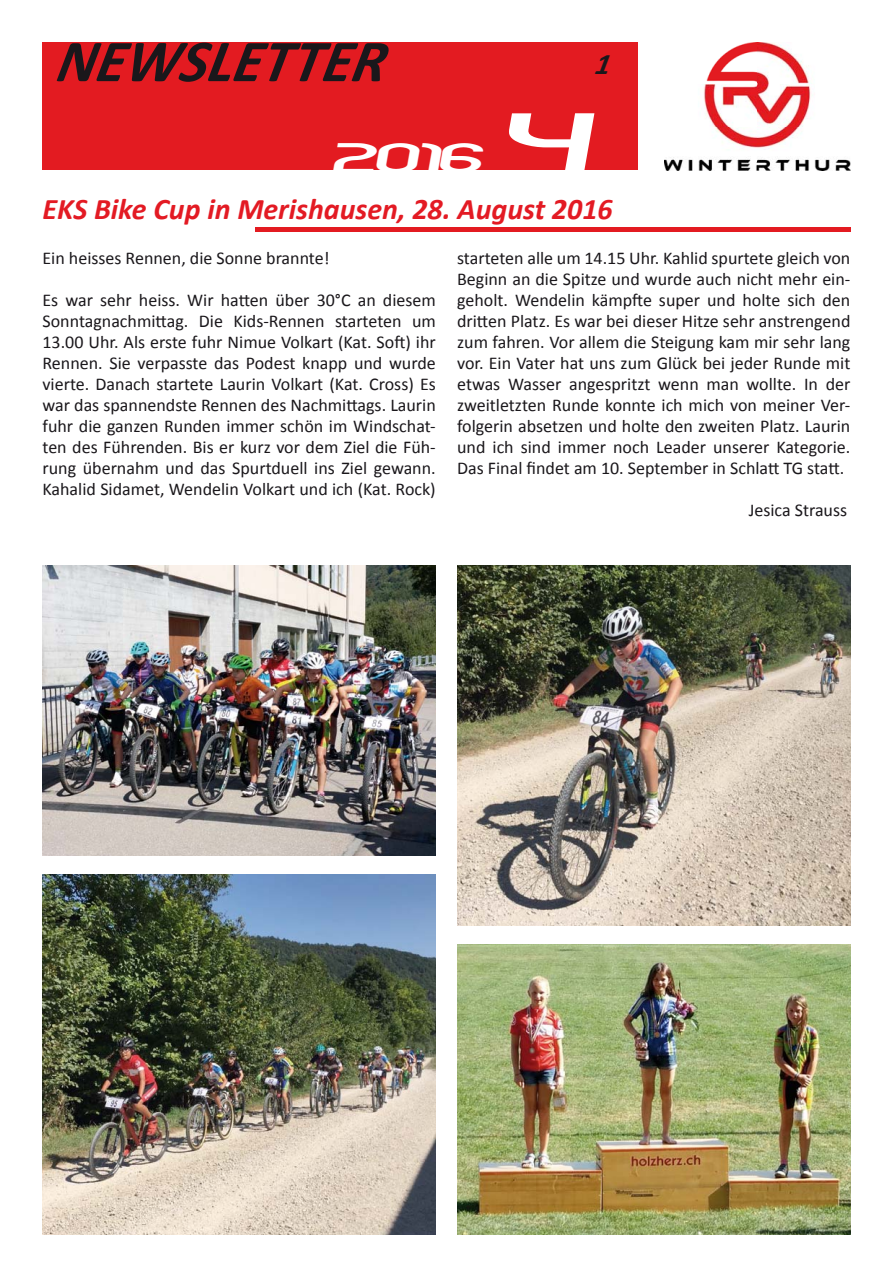
<style>
.page{position:relative;width:893px;height:1263px;background:#fff}
.page>*{position:absolute;margin:0;border:0;box-sizing:border-box;transform-origin:0 0}
.t1{font:italic 700 60px "Calibri";color:#1a171b}
.t2{font:italic 37.5px "Timeline";color:#fff}
.t3{font:italic 700 30px "Calibri";color:#e31a23}
.t4{font:italic 700 30px "Calibri";color:#1a171b}
.t5{font:18px/21px "Calibri";color:#1a171b;text-align:justify}
.s1{font-size:75px}
</style>
<div class="page">
<img style="left:43px;top:566px;width:393px;height:290px">
<img style="left:43px;top:874px;width:393px;height:360px">
<img style="left:457px;top:566px;width:393px;height:359px">
<img style="left:457px;top:944px;width:393px;height:290px">
<div style="left:43px;top:43px;width:595px;height:127px;background:#e31b21"></div>
<img style="left:664px;top:43px;width:186px;height:127px">
<hr style="left:255px;top:227px;width:595px;height:4px;background:#e31b21">
<p class="t1" style="left:55px;top:24px;width:342px">NEWSLETTER</p>
<p class="t2" style="left:333px;top:143px;width:257px">2016 <span class="s1">4</span></p>
<p class="t4" style="left:594px;top:45px;width:23px">1</p>
<p class="t3" style="left:43px;top:191px;width:572px">EKS Bike Cup in Merishausen, 28. August 2016</p>
<p class="t5" style="left:43px;top:247px;width:289px">Ein heisses Rennen, die Sonne brannte!</p>
<p class="t5" style="left:43px;top:289px;width:395px">Es war sehr heiss. Wir hatten über 30°C an diesem Sonntagnachmittag. Die Kids-Rennen starteten um 13.00 Uhr. Als erste fuhr Nimue Volkart (Kat. Soft) ihr Rennen. Sie verpasste das Podest knapp und wurde vierte. Danach startete Laurin Volkart (Kat. Cross) Es war das spannendste Rennen des Nachmittags. Laurin fuhr die ganzen Runden immer schön im Windschat&shy;ten des Führenden. Bis er kurz vor dem Ziel die Füh&shy;rung übernahm und das Spurtduell ins Ziel gewann.<br>Kahalid Sidamet, Wendelin Volkart und ich (Kat. Rock)</p>
<p class="t5" style="left:457px;top:247px;width:395px">starteten alle um 14.15 Uhr. Kahlid spurtete gleich von Beginn an die Spitze und wurde auch nicht mehr ein&shy;geholt. Wendelin kämpfte super und holte sich den dritten Platz. Es war bei dieser Hitze sehr anstrengend zum fahren. Vor allem die Steigung kam mir sehr lang vor. Ein Vater hat uns zum Glück bei jeder Runde mit etwas Wasser angespritzt wenn man wollte. In der zweitletzten Runde konnte ich mich von meiner Ver&shy;folgerin absetzen und holte den zweiten Platz. Laurin und ich sind immer noch Leader unserer Kategorie.<br>Das Final findet am 10. September in Schlatt TG statt.</p>
<p class="t5" style="left:749px;top:499px;width:100px">Jesica Strauss</p>
</div>
